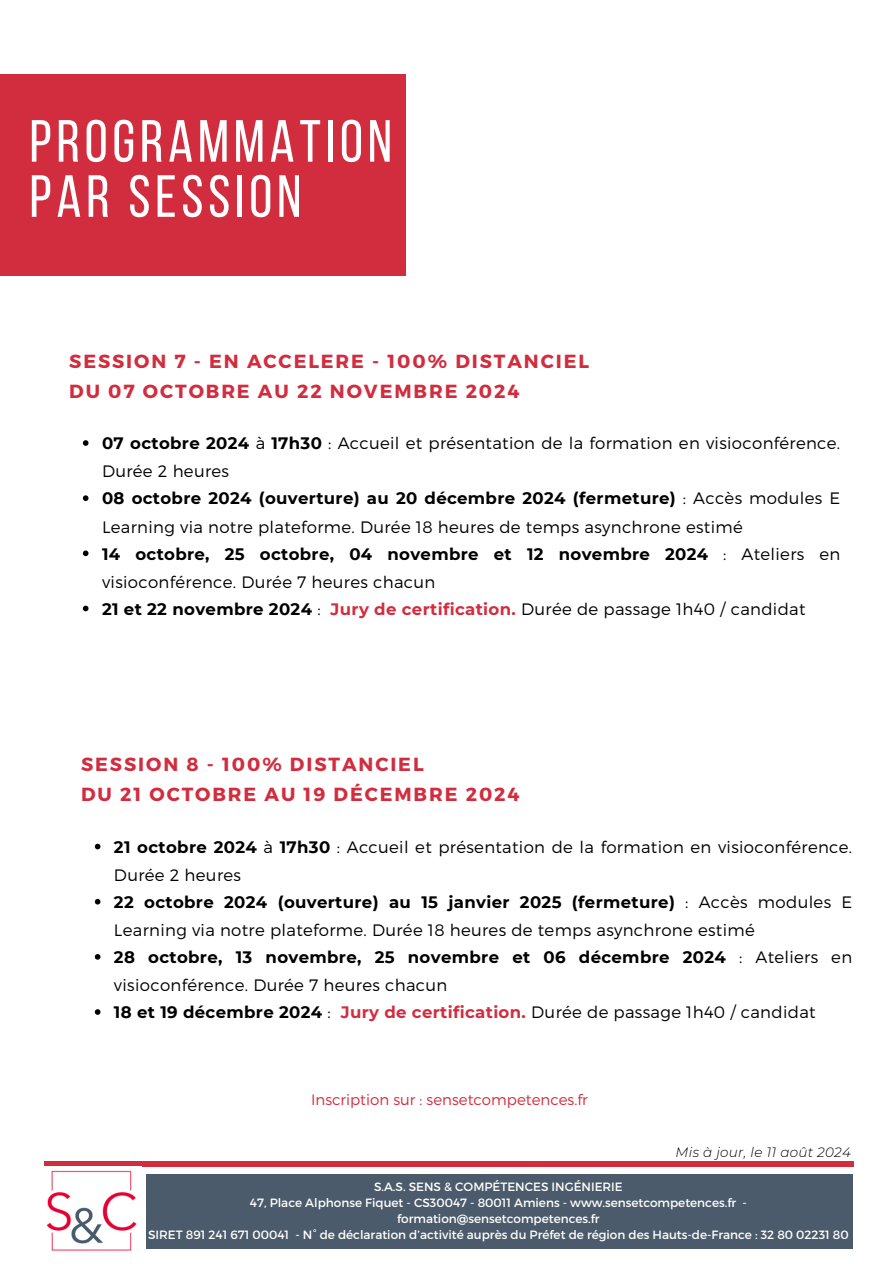
<style>
.page{position:relative;width:894px;height:1264px;background:#fff}
.page>*{position:absolute;margin:0;border:0;box-sizing:border-box;transform-origin:0 0}
.t1{font:59.4px/55.2px "Bebas Neue";letter-spacing:.08em;color:#fff}
.t2{font:700 18.9px/30.3px "Montserrat";letter-spacing:.1em;color:#d22d3f}
.t3{font:300 16.5px/28.2px "Montserrat";letter-spacing:.02em;color:#000}
.t4{font:700 16.5px/28.2px "Montserrat";letter-spacing:.02em;color:#000}
.t5{font:300 15px "Montserrat";color:#d22d3f}
.t6{font:italic 300 13.5px "Montserrat";letter-spacing:.02em;color:#000}
.t7{font:12px/16px "Montserrat";color:#fff;text-align:center}
.s1{font-weight:700}
.s2{font-weight:300}
.s3{font-weight:700;color:#d22d3f}
</style>
<div class="page">
<div style="left:0;top:74px;width:405px;height:202px;background:#d22d3f"></div>
<div style="left:45px;top:1161px;width:808px;height:5px;background:#d22d3f"></div>
<div style="left:146px;top:1174px;width:706px;height:74px;background:#4c5b6b"></div>
<img style="left:46px;top:1170px;width:91px;height:81px">
<svg style="left:83px;top:440px;width:5px;height:6px"></svg>
<svg style="left:83px;top:495px;width:5px;height:6px"></svg>
<svg style="left:83px;top:550px;width:5px;height:6px"></svg>
<svg style="left:83px;top:605px;width:5px;height:6px"></svg>
<svg style="left:95px;top:843px;width:5px;height:6px"></svg>
<svg style="left:95px;top:898px;width:5px;height:6px"></svg>
<svg style="left:95px;top:954px;width:5px;height:5px"></svg>
<svg style="left:95px;top:1009px;width:5px;height:5px"></svg>
<p class="t1" style="left:29px;top:119px;width:364px">PROGRAMMATION<br>PAR SESSION</p>
<h2 class="t2" style="left:69px;top:345px;width:521px">SESSION 7 - EN ACCELERE - 100% DISTANCIEL<br>DU 07 OCTOBRE AU 22 NOVEMBRE 2024</h2>
<p class="t3" style="left:102px;top:428px;width:739px"><span class="s1">07 octobre 2024</span> à <span class="s1">17h30</span> : Accueil et présentation de la formation en visioconférence.<br>Durée 2 heures</p>
<p class="t3" style="left:102px;top:483px;width:739px"><span class="s1">08 octobre 2024 (ouverture) au 20 décembre 2024 (fermeture)</span> : Accès modules E<br>Learning via notre plateforme. Durée 18 heures de temps asynchrone estimé</p>
<p class="t4" style="left:102px;top:539px;width:739px">14 octobre, 25 octobre, 04 novembre et 12 novembre 2024 <span class="s2">: Ateliers en visioconférence. Durée 7 heures chacun</span></p>
<p class="t3" style="left:102px;top:594px;width:704px"><span class="s1">21 et 22 novembre 2024</span> : <span class="s3">Jury de certification.</span> Durée de passage 1h40 / candidat</p>
<p class="t2" style="left:81px;top:748px;width:440px">SESSION 8 - 100% DISTANCIEL<br>DU 21 OCTOBRE AU 19 DÉCEMBRE 2024</p>
<p class="t3" style="left:114px;top:832px;width:739px"><span class="s1">21 octobre 2024</span> à <span class="s1">17h30</span> : Accueil et présentation de la formation en visioconférence.<br>Durée 2 heures</p>
<p class="t3" style="left:114px;top:887px;width:739px"><span class="s1">22 octobre 2024 (ouverture) au 15 janvier 2025 (fermeture)</span> : Accès modules E<br>Learning via notre plateforme. Durée 18 heures de temps asynchrone estimé</p>
<p class="t4" style="left:114px;top:943px;width:739px">28 octobre, 13 novembre, 25 novembre et 06 décembre 2024 <span class="s2">: Ateliers en visioconférence. Durée 7 heures chacun</span></p>
<h4 class="t3" style="left:114px;top:997px;width:703px"><span class="s1">18 et 19 décembre 2024</span> : <span class="s3">Jury de certification.</span> Durée de passage 1h40 / candidat</h4>
<h1 class="t5" style="left:311px;top:1089px;width:278px">Inscription sur : sensetcompetences.fr</h1>
<p class="t6" style="left:675px;top:1144px;width:177px">Mis à jour, le 11 août 2024</p>
<p class="t7" style="left:374px;top:1178px;width:250px">S.A.S. SENS &amp; COMPÉTENCES INGÉNIERIE</p>
<p class="t7" style="left:250px;top:1194px;width:498px">47, Place Alphonse Fiquet - CS30047 - 80011 Amiens - www.sensetcompetences.fr - formation@sensetcompetences.fr</p>
<p class="t7" style="left:148px;top:1226px;width:702px">SIRET 891 241 671 00041 - N° de déclaration d’activité auprès du Préfet de région des Hauts-de-France : 32 80 02231 80</p>
</div>
